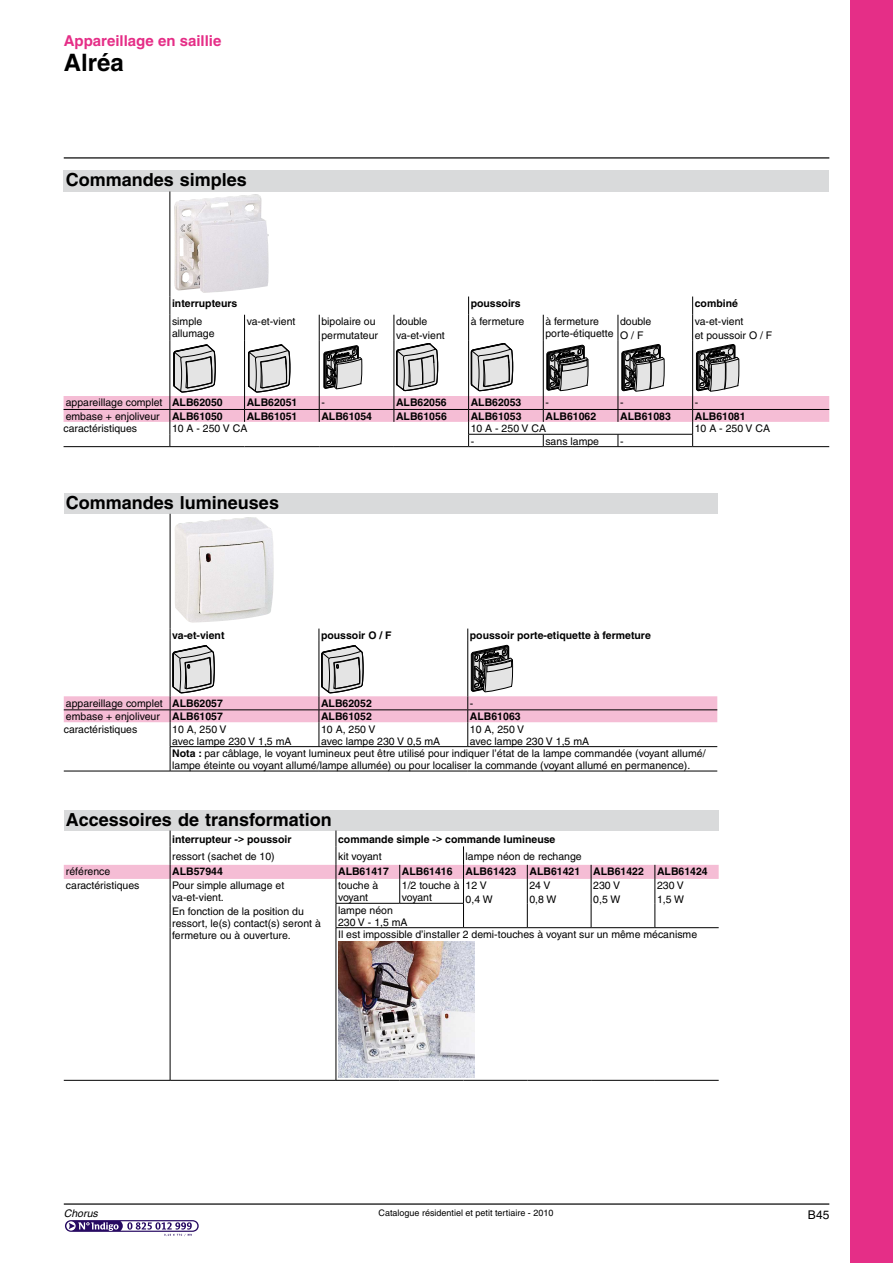
<style>
.page{position:relative;width:893px;height:1263px;background:#fff}
.page>*{position:absolute;margin:0;border:0;box-sizing:border-box;transform-origin:0 0}
.t1{font:700 24px "Helvetica";color:#000}
.t2{font:700 18px "Helvetica";color:#000}
.t3{font:700 15px "Helvetica";color:#e52e87}
.t4{font:12px "Helvetica";color:#000}
.t5{font:10.5px/12px "Helvetica";color:#000}
.t6{font:700 10.5px "Helvetica";color:#000}
.t7{font:italic 10.5px "Helvetica";color:#000}
.t8{font:9px "Helvetica";color:#000}
.s1{font-weight:700}
</style>
<div class="page">
<div style="left:850px;top:0;width:43px;height:1263px;background:#e52e87"></div>
<hr style="left:64px;top:157px;width:765px;height:2px;background:#000">
<hr style="left:64px;top:1203px;width:765px;height:2px;background:#000">
<svg style="left:65px;top:1220px;width:134px;height:16px"></svg>
<div style="left:64px;top:170px;width:765px;height:21px;background:#d9dadb"></div>
<hr style="left:170px;top:191px;width:1px;height:105px;background:#000">
<hr style="left:64px;top:446px;width:106px;height:1px;background:#000">
<hr style="left:170px;top:446px;width:75px;height:1px;background:#000">
<hr style="left:245px;top:446px;width:74px;height:1px;background:#000">
<hr style="left:319px;top:446px;width:75px;height:1px;background:#000">
<hr style="left:394px;top:446px;width:75px;height:1px;background:#000">
<hr style="left:469px;top:446px;width:74px;height:1px;background:#000">
<hr style="left:543px;top:446px;width:75px;height:1px;background:#000">
<hr style="left:618px;top:446px;width:75px;height:1px;background:#000">
<hr style="left:693px;top:446px;width:136px;height:1px;background:#000">
<img style="left:174px;top:194px;width:95px;height:99px">
<svg style="left:64px;top:296px;width:765px;height:150px"></svg>
<div style="left:64px;top:493px;width:653px;height:21px;background:#d9dadb"></div>
<hr style="left:170px;top:514px;width:1px;height:114px;background:#000">
<hr style="left:64px;top:771px;width:106px;height:1px;background:#000">
<hr style="left:170px;top:771px;width:149px;height:1px;background:#000">
<hr style="left:319px;top:771px;width:149px;height:1px;background:#000">
<hr style="left:468px;top:771px;width:249px;height:1px;background:#000">
<img style="left:175px;top:517px;width:99px;height:105px">
<svg style="left:64px;top:628px;width:653px;height:143px"></svg>
<div style="left:64px;top:810px;width:655px;height:20px;background:#d9dadb"></div>
<hr style="left:170px;top:928px;width:1px;height:152px;background:#000">
<hr style="left:170px;top:1080px;width:166px;height:1px;background:#000">
<hr style="left:64px;top:1080px;width:106px;height:1px;background:#000">
<hr style="left:336px;top:1080px;width:64px;height:1px;background:#000">
<hr style="left:400px;top:1080px;width:63px;height:1px;background:#000">
<hr style="left:463px;top:1080px;width:64px;height:1px;background:#000">
<hr style="left:527px;top:1080px;width:64px;height:1px;background:#000">
<hr style="left:591px;top:1080px;width:64px;height:1px;background:#000">
<hr style="left:655px;top:1080px;width:64px;height:1px;background:#000">
<hr style="left:336px;top:928px;width:1px;height:152px;background:#000">
<svg style="left:64px;top:830px;width:655px;height:98px"></svg>
<img style="left:338px;top:941px;width:136px;height:136px">
<h3 class="t3" style="left:64px;top:34px;width:159px">Appareillage en saillie</h3>
<h1 class="t1" style="left:64px;top:53px;width:62px">Alréa</h1>
<h2 class="t2" style="left:66px;top:173px;width:183px">Commandes simples</h2>
<p class="t6" style="left:172px;top:299px;width:67px">interrupteurs</p>
<p class="t6" style="left:471px;top:299px;width:52px">poussoirs</p>
<p class="t6" style="left:695px;top:299px;width:45px">combiné</p>
<p class="t5" style="left:172px;top:316px;width:44px">simple allumage</p>
<p class="t5" style="left:247px;top:316px;width:50px">va-et-vient</p>
<p class="t5" style="left:321px;top:315px;width:58px;line-height:13.8px">bipolaire ou permutateur</p>
<p class="t5" style="left:396px;top:315px;width:50px;line-height:13.8px">double va-et-vient</p>
<p class="t5" style="left:471px;top:316px;width:55px">à fermeture</p>
<p class="t5" style="left:545px;top:316px;width:70px">à fermeture porte-étiquette</p>
<p class="t5" style="left:620px;top:315px;width:33px;line-height:13.8px">double<br>O / F</p>
<p class="t5" style="left:695px;top:315px;width:79px;line-height:13.8px">va-et-vient<br>et poussoir O / F</p>
<p class="t5" style="left:66px;top:398px;width:159px">appareillage complet <span class="s1">ALB62050</span></p>
<p class="t6" style="left:247px;top:398px;width:52px">ALB62051</p>
<p class="t5" style="left:321px;top:398px;width:5px">-</p>
<p class="t6" style="left:396px;top:398px;width:52px">ALB62056</p>
<p class="t6" style="left:471px;top:398px;width:52px">ALB62053</p>
<p class="t5" style="left:545px;top:398px;width:5px">-</p>
<p class="t5" style="left:620px;top:398px;width:5px">-</p>
<p class="t5" style="left:695px;top:398px;width:5px">-</p>
<p class="t5" style="left:66px;top:411px;width:159px">embase + enjoliveur <span class="s1">ALB61050</span></p>
<p class="t6" style="left:247px;top:412px;width:52px">ALB61051</p>
<p class="t6" style="left:321px;top:412px;width:52px">ALB61054</p>
<p class="t6" style="left:396px;top:412px;width:52px">ALB61056</p>
<p class="t6" style="left:471px;top:412px;width:52px">ALB61053</p>
<p class="t6" style="left:545px;top:412px;width:52px">ALB61062</p>
<p class="t6" style="left:620px;top:412px;width:52px">ALB61083</p>
<p class="t6" style="left:695px;top:412px;width:52px">ALB61081</p>
<p class="t5" style="left:64px;top:423px;width:75px">caractéristiques</p>
<p class="t5" style="left:172px;top:423px;width:77px">10 A - 250 V CA</p>
<p class="t5" style="left:471px;top:423px;width:77px">10 A - 250 V CA</p>
<p class="t5" style="left:695px;top:423px;width:77px">10 A - 250 V CA</p>
<p class="t5" style="left:471px;top:436px;width:5px">-</p>
<p class="t5" style="left:545px;top:436px;width:55px">sans lampe</p>
<p class="t5" style="left:620px;top:436px;width:5px">-</p>
<h2 class="t2" style="left:66px;top:496px;width:215px">Commandes lumineuses</h2>
<p class="t6" style="left:172px;top:631px;width:54px">va-et-vient</p>
<p class="t6" style="left:321px;top:631px;width:72px">poussoir O / F</p>
<p class="t6" style="left:470px;top:631px;width:182px">poussoir porte-etiquette à fermeture</p>
<p class="t5" style="left:66px;top:698px;width:159px">appareillage complet <span class="s1">ALB62057</span></p>
<p class="t6" style="left:321px;top:699px;width:52px">ALB62052</p>
<p class="t5" style="left:470px;top:698px;width:5px">-</p>
<p class="t5" style="left:66px;top:711px;width:159px">embase + enjoliveur <span class="s1">ALB61057</span></p>
<p class="t6" style="left:321px;top:712px;width:52px">ALB61052</p>
<p class="t6" style="left:470px;top:712px;width:52px">ALB61063</p>
<p class="t5" style="left:64px;top:724px;width:75px">caractéristiques</p>
<p class="t5" style="left:172px;top:724px;width:121px">10 A, 250 V<br>avec lampe 230 V 1,5 mA</p>
<p class="t5" style="left:321px;top:724px;width:121px">10 A, 250 V<br>avec lampe 230 V 0,5 mA</p>
<p class="t5" style="left:470px;top:724px;width:56px">10 A, 250 V</p>
<p class="t5" style="left:470px;top:736px;width:121px">avec lampe 230 V 1,5 mA</p>
<p class="t5" style="left:172px;top:748px;width:535px"><span class="s1">Nota :</span> par câblage, le voyant lumineux peut être utilisé pour indiquer l’état de la lampe commandée (voyant allumé/</p>
<p class="t5" style="left:172px;top:760px;width:520px">lampe éteinte ou voyant allumé/lampe allumée) ou pour localiser la commande (voyant allumé en permanence).</p>
<h2 class="t2" style="left:66px;top:812px;width:267px">Accessoires de transformation</h2>
<p class="t6" style="left:172px;top:835px;width:121px">interrupteur -&gt; poussoir</p>
<p class="t6" style="left:338px;top:835px;width:219px">commande simple -&gt; commande lumineuse</p>
<p class="t5" style="left:172px;top:851px;width:104px">ressort (sachet de 10)</p>
<p class="t5" style="left:338px;top:851px;width:45px">kit voyant</p>
<p class="t5" style="left:466px;top:851px;width:118px">lampe néon de rechange</p>
<p class="t5" style="left:66px;top:866px;width:46px">référence</p>
<p class="t6" style="left:172px;top:867px;width:52px">ALB57944</p>
<p class="t6" style="left:338px;top:867px;width:371px">ALB61417 ALB61416 ALB61423 ALB61421 ALB61422 ALB61424</p>
<p class="t5" style="left:66px;top:880px;width:75px">caractéristiques</p>
<p class="t5" style="left:172px;top:880px;width:114px">Pour simple allumage et va-et-vient.</p>
<p class="t5" style="left:172px;top:906px;width:150px">En fonction de la position du ressort, le(s) contact(s) seront à fermeture ou à ouverture.</p>
<p class="t5" style="left:338px;top:880px;width:42px">touche à voyant</p>
<p class="t5" style="left:402px;top:880px;width:59px">1/2 touche à voyant</p>
<p class="t5" style="left:466px;top:879px;width:29px;line-height:13.8px">12 V<br>0,4 W</p>
<p class="t5" style="left:529px;top:879px;width:29px;line-height:13.8px">24 V<br>0,8 W</p>
<p class="t5" style="left:593px;top:879px;width:29px;line-height:13.8px">230 V<br>0,5 W</p>
<p class="t5" style="left:657px;top:879px;width:29px;line-height:13.8px">230 V<br>1,5 W</p>
<p class="t5" style="left:338px;top:905px;width:361px">lampe néon<br>230 V - 1,5 mA<br>Il est impossible d’installer 2 demi-touches à voyant sur un même mécanisme</p>
<p class="t7" style="left:64px;top:1209px;width:36px">Chorus</p>
<p class="t8" style="left:379px;top:1210px;width:176px">Catalogue résidentiel et petit tertiaire - 2010</p>
<p class="t4" style="left:808px;top:1210px;width:23px">B45</p>
</div>
